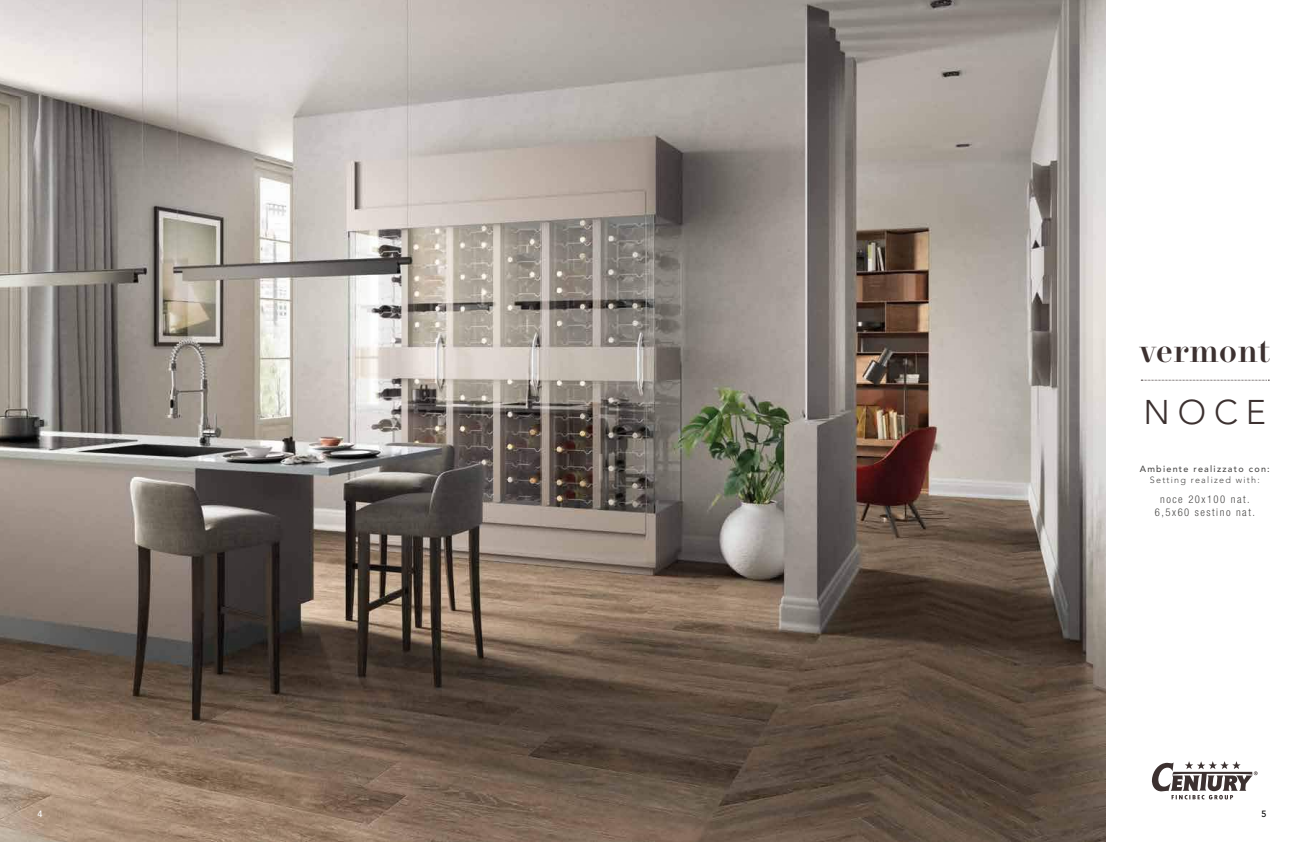
<style>
.page{position:relative;width:1304px;height:842px;background:#fff}
.page>*{position:absolute;margin:0;border:0;box-sizing:border-box;transform-origin:0 0}
.t1{font:500 35.1px "New Paris Headline";color:#3c3130}
.t2{font:300 34px "Avenir LT Std";color:#3c3130}
.t3{font:300 condensed 10.7px/12.1px "Helvetica Neue LT Std";letter-spacing:.14em;color:#4a4948;text-align:center}
.t4{font:500 9px "Avenir LT Std";letter-spacing:.14em;color:#4a4948}
.t5{font:300 9px "Avenir LT Std";letter-spacing:.14em;color:#4a4948}
.t6{font:500 9px "Avenir LT Std";color:#fff}
.t7{font:500 9px "Avenir LT Std";color:#000}
</style>
<div class="page">
<img style="left:0;top:0;width:1106px;height:842px">
<svg style="left:1141px;top:380px;width:128px;height:1px"></svg>
<svg style="left:1151px;top:761px;width:107px;height:38px"></svg>
<h1 class="t1" style="left:1139px;top:337px;width:133px">vermont</h1>
<h2 class="t2" style="left:1144px;top:398px;width:124px">NOCE</h2>
<p class="t4" style="left:1140px;top:465px;width:132px">Ambiente realizzato con:</p>
<p class="t5" style="left:1150px;top:476px;width:111px">Setting realized with:</p>
<p class="t3" style="left:1155px;top:494px;width:102px">noce 20x100 nat.<br>6,5x60 sestino nat.</p>
<p class="t6" style="left:38px;top:810px;width:7px">4</p>
<p class="t7" style="left:1261px;top:810px;width:7px">5</p>
</div>
